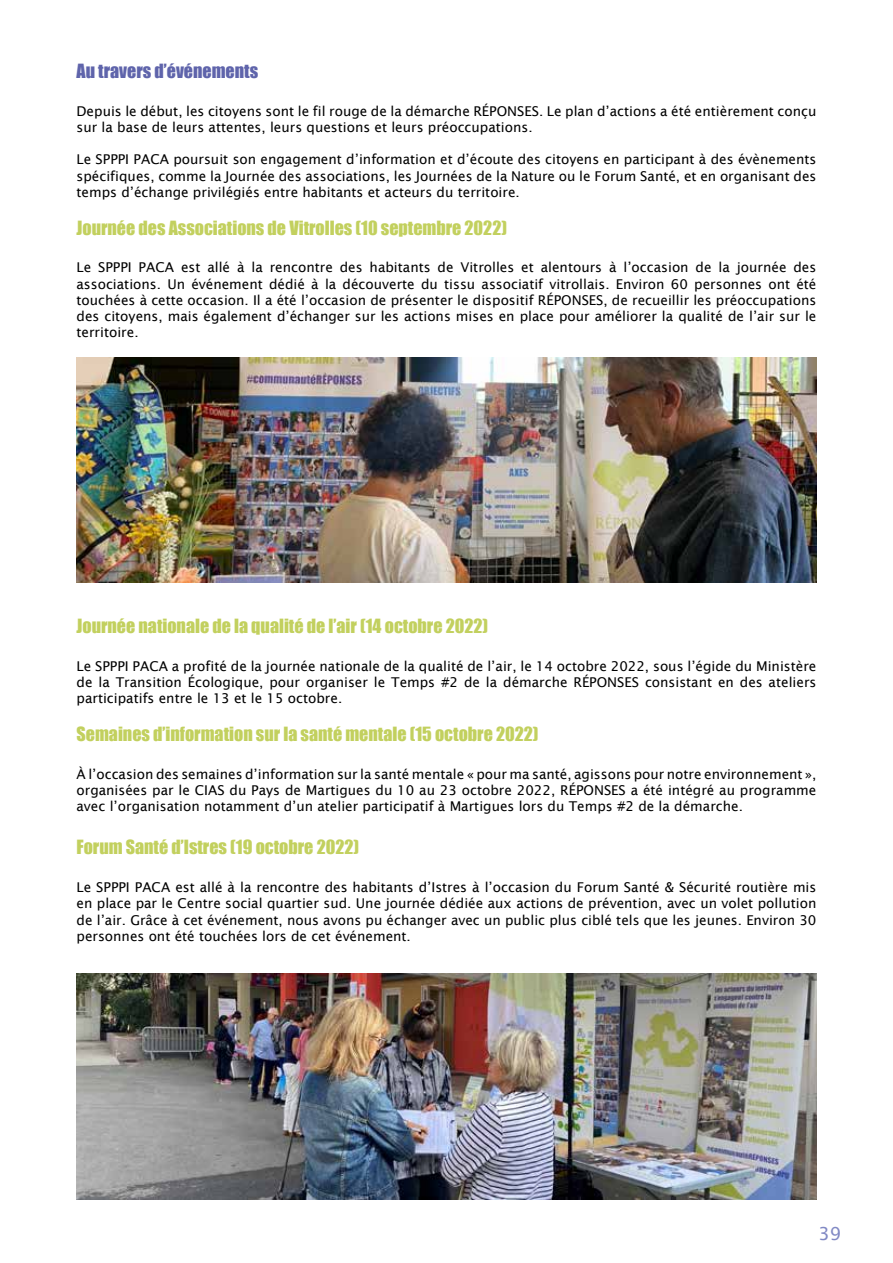
<style>
.page{position:relative;width:893px;height:1263px;background:#fff}
.page>*{position:absolute;margin:0;border:0;box-sizing:border-box;transform-origin:0 0}
.t1{font:18px "Impact";color:#c2d05e}
.t2{font:18px "Impact";color:#5f64ab}
.t3{font:18px "Lucida Sans";color:#8189c4}
.t4{font:13.5px/16.2px "Lucida Sans";color:#000;text-align:justify}
</style>
<div class="page">
<img style="left:77px;top:357px;width:739px;height:226px">
<img style="left:77px;top:974px;width:739px;height:225px">
<h1 class="t2" style="left:77px;top:57px;width:183px">Au travers d’événements</h1>
<p class="t4" style="left:77px;top:103px;width:741px">Depuis le début, les citoyens sont le fil rouge de la démarche RÉPONSES. Le plan d’actions a été entièrement conçu sur la base de leurs attentes, leurs questions et leurs préoccupations.</p>
<p class="t4" style="left:77px;top:151px;width:741px">Le SPPPI PACA poursuit son engagement d’information et d’écoute des citoyens en participant à des évènements spécifiques, comme la Journée des associations, les Journées de la Nature ou le Forum Santé, et en organisant des temps d’échange privilégiés entre habitants et acteurs du territoire.</p>
<h1 class="t1" style="left:77px;top:214px;width:432px">Journée des Associations de Vitrolles (10 septembre 2022)</h1>
<p class="t4" style="left:77px;top:259px;width:741px">Le SPPPI PACA est allé à la rencontre des habitants de Vitrolles et alentours à l’occasion de la journée des associations. Un événement dédié à la découverte du tissu associatif vitrollais. Environ 60 personnes ont été touchées à cette occasion. Il a été l’occasion de présenter le dispositif RÉPONSES, de recueillir les préoccupations des citoyens, mais également d’échanger sur les actions mises en place pour améliorer la qualité de l’air sur le territoire.</p>
<h1 class="t1" style="left:77px;top:612px;width:413px">Journée nationale de la qualité de l’air (14 octobre 2022)</h1>
<p class="t4" style="left:77px;top:658px;width:741px">Le SPPPI PACA a profité de la journée nationale de la qualité de l’air, le 14 octobre 2022, sous l’égide du Ministère de la Transition Écologique, pour organiser le Temps #2 de la démarche RÉPONSES consistant en des ateliers participatifs entre le 13 et le 15 octobre.</p>
<h1 class="t1" style="left:77px;top:720px;width:463px">Semaines d’information sur la santé mentale (15 octobre 2022)</h1>
<p class="t4" style="left:77px;top:766px;width:741px">À l’occasion des semaines d’information sur la santé mentale « pour ma santé, agissons pour notre environnement », organisées par le CIAS du Pays de Martigues du 10 au 23 octobre 2022, RÉPONSES a été intégré au programme avec l’organisation notamment d’un atelier participatif à Martigues lors du Temps #2 de la démarche.</p>
<h1 class="t1" style="left:77px;top:833px;width:284px">Forum Santé d’Istres (19 octobre 2022)</h1>
<p class="t4" style="left:77px;top:879px;width:741px">Le SPPPI PACA est allé à la rencontre des habitants d’Istres à l’occasion du Forum Santé &amp; Sécurité routière mis en place par le Centre social quartier sud. Une journée dédiée aux actions de prévention, avec un volet pollution de l’air. Grâce à cet événement, nous avons pu échanger avec un public plus ciblé tels que les jeunes. Environ 30 personnes ont été touchées lors de cet événement.</p>
<h1 class="t3" style="left:819px;top:1223px;width:24px">39</h1>
</div>
